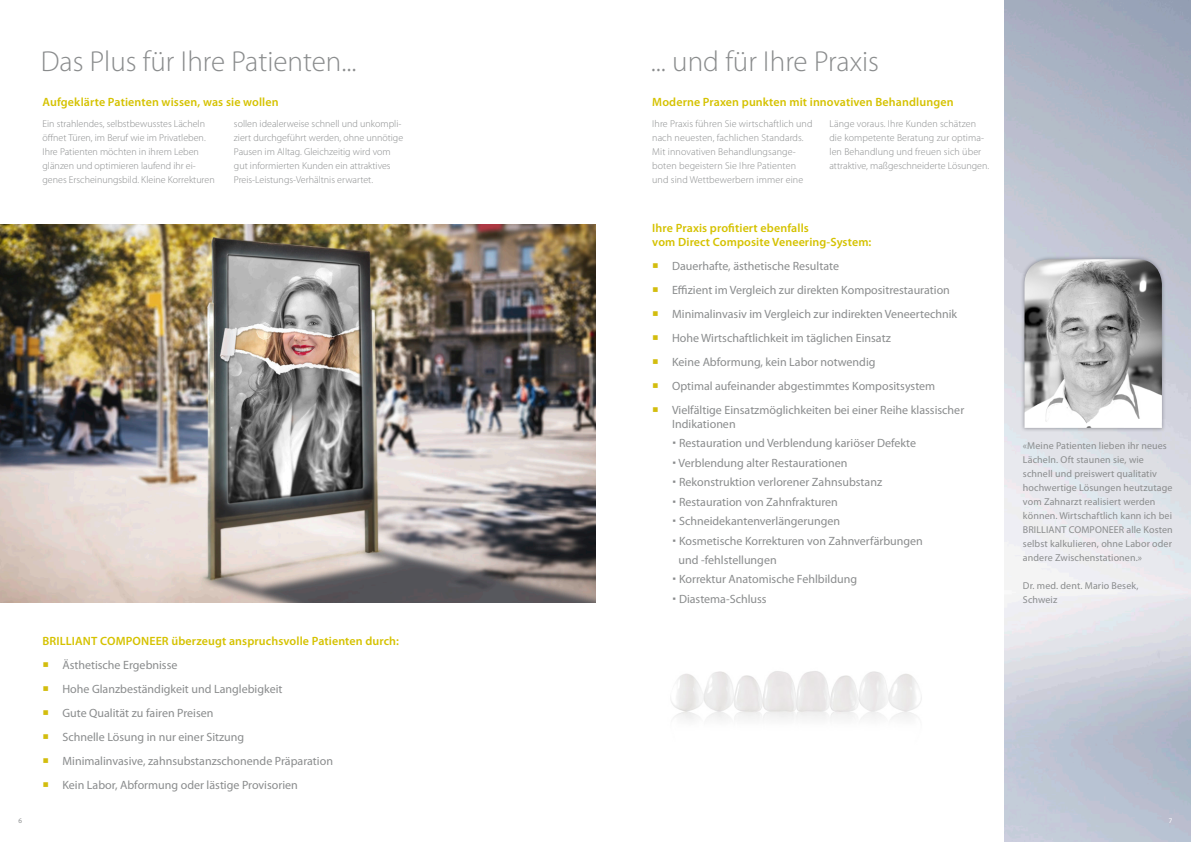
<style>
.page{position:relative;width:1191px;height:842px;background:#fff}
.page>*{position:absolute;margin:0;border:0;box-sizing:border-box;transform-origin:0 0}
.t1{font:300 29px "Myriad Pro";color:#8a8c8d}
.t2{font:12px/23.9px "Myriad Pro";color:#8a8c8d}
.t3{font:600 12px/14px "Myriad Pro";letter-spacing:.01em;color:#d5c200}
.t4{font:300 10px/14px "Myriad Pro";color:#8a8c8d}
.t5{font:10px/14px "Myriad Pro";letter-spacing:.01em;color:#8a8c8d}
.t6{font:7px "Myriad Pro";color:#8a8c8d}
.t7{font:7px "Myriad Pro";color:#fff}
</style>
<div class="page">
<img style="left:0;top:225px;width:595px;height:378px">
<img style="left:671px;top:671px;width:251px;height:49px">
<div style="left:1020px;top:255px;width:146px;height:177px;background:#47474f;opacity:.46"></div>
<img style="left:1024px;top:259px;width:137px;height:169px">
<h1 class="t1" style="left:41px;top:44px;width:317px">Das Plus für Ihre Patienten...</h1>
<h1 class="t1" style="left:651px;top:44px;width:230px">... und für Ihre Praxis</h1>
<p class="t3" style="left:43px;top:95px;width:238px">Aufgeklärte Patienten wissen, was sie wollen</p>
<p class="t3" style="left:652px;top:95px;width:303px">Moderne Praxen punkten mit innovativen Behandlungen</p>
<p class="t4" style="left:43px;top:116px;width:174px">Ein strahlendes, selbstbewusstes Lächeln öffnet Türen, im Beruf wie im Privatleben.<br>Ihre Patienten möchten in ihrem Leben glänzen und optimieren laufend ihr ei&shy;genes Erscheinungsbild. Kleine Korrekturen</p>
<p class="t4" style="left:234px;top:116px;width:171px">sollen idealerweise schnell und unkompli&shy;ziert durchgeführt werden, ohne unnötige Pausen im Alltag. Gleichzeitig wird vom gut informierten Kunden ein attraktives Preis-Leistungs-Verhältnis erwartet.</p>
<p class="t4" style="left:652px;top:116px;width:162px">Ihre Praxis führen Sie wirtschaftlich und nach neuesten, fachlichen Standards.<br>Mit innovativen Behandlungsange&shy;boten begeistern Sie Ihre Patienten und sind Wettbewerbern immer eine</p>
<p class="t4" style="left:829px;top:116px;width:161px">Länge voraus. Ihre Kunden schätzen die kompetente Beratung zur optima&shy;len Behandlung und freuen sich über attraktive, maßgeschneiderte Lösungen.</p>
<p class="t3" style="left:43px;top:634px;width:358px">BRILLIANT COMPONEER überzeugt anspruchsvolle Patienten durch:</p>
<p class="t2" style="left:62px;top:653px;width:272px">Ästhetische Ergebnisse<br>Hohe Glanzbeständigkeit und Langlebigkeit<br>Gute Qualität zu fairen Preisen<br>Schnelle Lösung in nur einer Sitzung<br>Minimalinvasive, zahnsubstanzschonende Präparation Kein Labor, Abformung oder lästige Provisorien</p>
<p class="t3" style="left:652px;top:221px;width:221px">Ihre Praxis profitiert ebenfalls<br>vom Direct Composite Veneering-System:</p>
<p class="t2" style="left:672px;top:254px;width:294px">Dauerhafte, ästhetische Resultate<br>Effizient im Vergleich zur direkten Kompositrestauration Minimalinvasiv im Vergleich zur indirekten Veneertechnik Hohe Wirtschaftlichkeit im täglichen Einsatz<br>Keine Abformung, kein Labor notwendig<br>Optimal aufeinander abgestimmtes Kompositsystem Vielfältige Einsatzmöglichkeiten bei einer Reihe klassischer</p>
<p class="t2" style="left:678px;top:414px;width:246px;line-height:19.5px;text-indent:-6px">Indikationen<br>Restauration und Verblendung kariöser Defekte Verblendung alter Restaurationen Rekonstruktion verlorener Zahnsubstanz Restauration von Zahnfrakturen Schneidekantenverlängerungen<br>Kosmetische Korrekturen von Zahnverfärbungen und -fehlstellungen<br>Korrektur Anatomische Fehlbildung Diastema-Schluss</p>
<p class="t5" style="left:1023px;top:438px;width:151px">«Meine Patienten lieben ihr neues Lächeln. Oft staunen sie, wie schnell und preiswert qualitativ hochwertige Lösungen heutzutage vom Zahnarzt realisiert werden können. Wirtschaftlich kann ich bei BRILLIANT COMPONEER alle Kosten selbst kalkulieren, ohne Labor oder andere Zwischenstationen.»</p>
<p class="t5" style="left:1023px;top:578px;width:117px">Dr. med. dent. Mario Besek,<br>Schweiz</p>
<p class="t6" style="left:19px;top:817px;width:5px">6</p>
<p class="t7" style="left:1168px;top:817px;width:5px">7</p>
</div>
